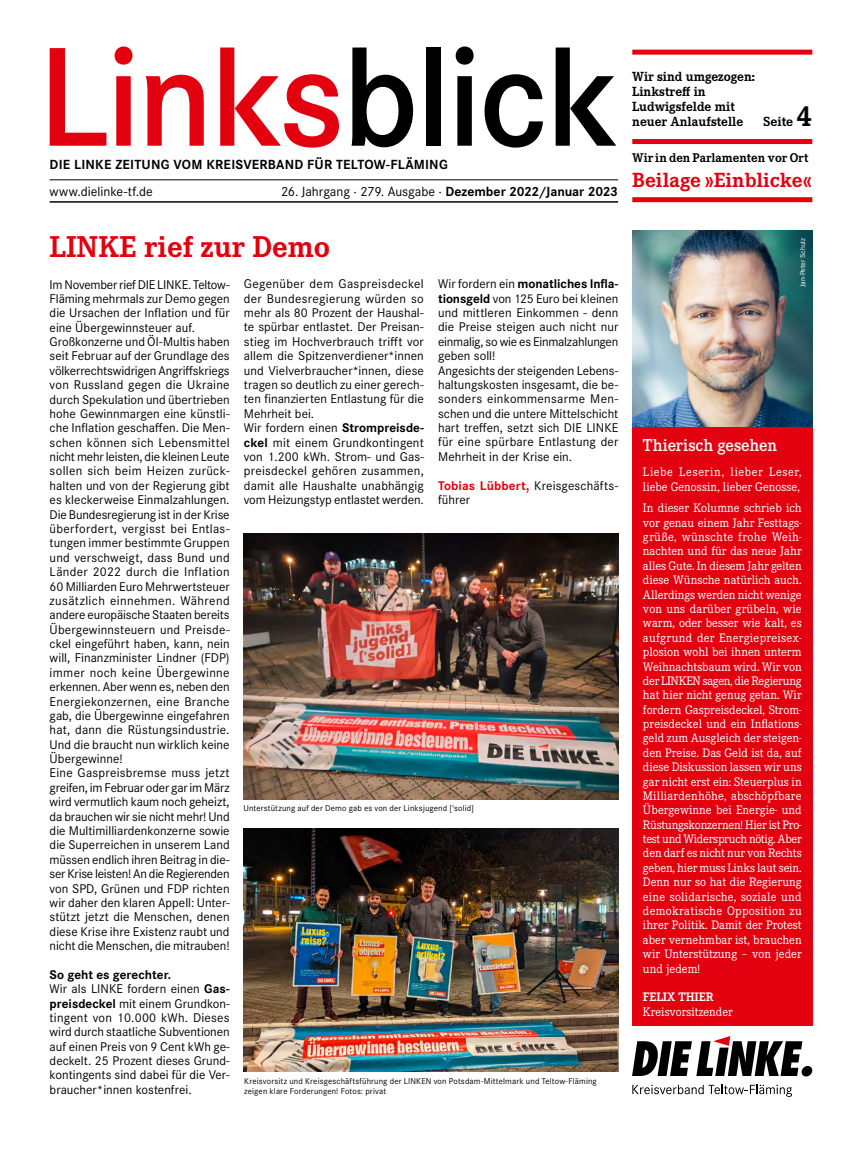
<style>
.page{position:relative;width:862px;height:1170px;background:#fff}
.page>*{position:absolute;margin:0;border:0;box-sizing:border-box;transform-origin:0 0}
.t1{font:600 146.25px "Corporate S";letter-spacing:-.025em;color:#e3000f}
.t2{font:700 31.25px "Corporate E";color:#e3000f}
.t3{font:700 21.25px "Corporate E";color:#e3000f}
.t4{font:600 17.75px "Corporate E";color:#fff}
.t5{font:700 13.75px/15px "Corporate E";color:#000}
.t6{font:13.75px "Corporate S";color:#000}
.t7{font:700 13.75px "Corporate S";letter-spacing:.015em;color:#000}
.t8{font:13.12px/14.4px "Corporate S";color:#000}
.t9{font:700 13.12px "Corporate E";color:#000}
.t10{font:12.75px/14.4px "Corporate E";color:#fff;text-align:justify}
.t11{font:12.75px/14.4px "Corporate E";letter-spacing:.02em;color:#fff}
.t12{font:700 12.75px "Corporate E";color:#fff}
.t13{font:8.75px/10px "Corporate S";letter-spacing:.02em;color:#000}
.t14{font:7.5px "Corporate S";color:#fff}
.s1{color:#000}
.s2{font-weight:700}
.s3{font-size:30px}
.s4{font-weight:700;color:#e3000f}
</style>
<div class="page">
<hr style="left:50px;top:179px;width:567px;height:1px;background:#000">
<div style="left:632px;top:197px;width:179px;height:5px;background:#e3000f"></div>
<div style="left:632px;top:50px;width:179px;height:5px;background:#e3000f"></div>
<svg style="left:632px;top:1036px;width:180px;height:40px"></svg>
<svg style="left:632px;top:1084px;width:159px;height:12px"></svg>
<hr style="left:50px;top:201px;width:567px;height:1px;background:#000">
<img style="left:632px;top:231px;width:179px;height:196px">
<div style="left:632px;top:427px;width:179px;height:599px;background:#e3000f"></div>
<div style="left:632px;top:139px;width:179px;height:5px;background:#e3000f"></div>
<img style="left:244px;top:828px;width:373px;height:243px">
<img style="left:244px;top:533px;width:373px;height:266px">
<h1 class="t1" style="left:38px;top:15px;width:582px">Links<span class="s1">blick</span></h1>
<p class="t7" style="left:50px;top:157px;width:399px">DIE LINKE ZEITUNG VOM KREISVERBAND FÜR TELTOW-FLÄMING</p>
<p class="t6" style="left:50px;top:183px;width:105px">www.dielinke-tf.de</p>
<p class="t6" style="left:281px;top:183px;width:338px">26. Jahrgang · 279. Ausgabe · <span class="s2">Dezember 2022/Januar 2023</span></p>
<p class="t5" style="left:632px;top:69px;width:124px">Wir sind umgezogen:<br>Linkstreff in<br>Ludwigsfelde mit neuer Anlaufstelle</p>
<p class="t5" style="left:763px;top:114px;width:50px">Seite <span class="s3">4</span></p>
<p class="t9" style="left:632px;top:150px;width:177px">Wir in den Parlamenten vor Ort</p>
<h3 class="t3" style="left:632px;top:168px;width:181px">Beilage »Einblicke«</h3>
<h2 class="t2" style="left:50px;top:229px;width:282px">LINKE rief zur Demo</h2>
<p class="t14" style="left:798px;top:287px;width:50px;rotate:-90deg">Jan-Peter Schulz</p>
<p class="t8" style="left:244px;top:277px;width:181px">Gegenüber dem Gaspreisdeckel der Bundesregierung würden so mehr als 80 Prozent der Haushal&shy;te spürbar entlastet. Der Preisan&shy;stieg im Hochverbrauch trifft vor allem die Spitzenverdiener*innen und Vielverbraucher*innen, diese tragen so deutlich zu einer gerech&shy;ten finanzierten Entlastung für die<br>Mehrheit bei.<br>Wir fordern einen <span class="s2">Strompreisde&shy;ckel</span> mit einem Grundkontingent von 1.200 kWh. Strom- und Gas&shy;preisdeckel gehören zusammen, damit alle Haushalte unabhängig vom Heizungstyp entlastet werden.</p>
<p class="t8" style="left:438px;top:277px;width:182px">Wir fordern ein <span class="s2">monatliches Infla&shy;tionsgeld</span> von 125 Euro bei kleinen und mittleren Einkommen - denn die Preise steigen auch nicht nur einmalig, so wie es Einmalzahlungen geben soll!<br>Angesichts der steigenden Lebens&shy;haltungskosten insgesamt, die be&shy;sonders einkommensarme Men&shy;schen und die untere Mittelschicht hart treffen, setzt sich DIE LINKE für eine spürbare Entlastung der<br>Mehrheit in der Krise ein.</p>
<p class="t8" style="left:50px;top:277px;width:181px">Im November rief DIE LINKE. Teltow-Fläming mehrmals zur Demo gegen die Ursachen der Inflation und für eine Übergewinnsteuer auf.<br>Großkonzerne und Öl-Multis haben seit Februar auf der Grundlage des völkerrechtswidrigen Angriffskriegs von Russland gegen die Ukraine durch Spekulation und übertrieben hohe Gewinnmargen eine künstli&shy;che Inflation geschaffen. Die Men&shy;schen können sich Lebensmittel nicht mehr leisten, die kleinen Leute sollen sich beim Heizen zurück&shy;halten und von der Regierung gibt es kleckerweise Einmalzahlungen.<br>Die Bundesregierung ist in der Krise überfordert, vergisst bei Entlas&shy;tungen immer bestimmte Gruppen und verschweigt, dass Bund und Länder 2022 durch die Inflation 60 Milliarden Euro Mehrwertsteuer zusätzlich einnehmen. Während andere europäische Staaten bereits Übergewinnsteuern und Preisde&shy;ckel eingeführt haben, kann, nein will, Finanzminister Lindner (FDP) immer noch keine Übergewinne erkennen. Aber wenn es, neben den Energiekonzernen, eine Branche gab, die Übergewinne eingefahren hat, dann die Rüstungsindustrie.<br>Und die braucht nun wirklich keine Übergewinne!<br>Eine Gaspreisbremse muss jetzt greifen, im Februar oder gar im März wird vermutlich kaum noch geheizt, da brauchen wir sie nicht mehr! Und die Multimilliardenkonzerne sowie die Superreichen in unserem Land müssen endlich ihren Beitrag in die&shy;ser Krise leisten! An die Regierenden von SPD, Grünen und FDP richten wir daher den klaren Appell: Unter&shy;stützt jetzt die Menschen, denen diese Krise ihre Existenz raubt und nicht die Menschen, die mitrauben!</p>
<p class="t8" style="left:50px;top:967px;width:181px"><span class="s2">So geht es gerechter.<br></span>Wir als LINKE fordern einen <span class="s2">Gas&shy;preisdeckel</span> mit einem Grundkon&shy;tingent von 10.000 kWh. Dieses wird durch staatliche Subventionen auf einen Preis von 9 Cent kWh ge&shy;deckelt. 25 Prozent dieses Grund&shy;kontingents sind dabei für die Ver&shy;braucher*innen kostenfrei.</p>
<h3 class="t4" style="left:642px;top:435px;width:136px">Thierisch gesehen</h3>
<p class="t11" style="left:642px;top:465px;width:160px">Liebe Leserin, lieber Leser, liebe Genossin, lieber Genosse,</p>
<p class="t10" style="left:642px;top:501px;width:160px">In dieser Kolumne schrieb ich vor genau einem Jahr Festtags&shy;grüße, wünschte frohe Weih&shy;nachten und für das neue Jahr alles Gute. In diesem Jahr gelten diese Wünsche natürlich auch.<br>Allerdings werden nicht wenige von uns darüber grübeln, wie warm, oder besser wie kalt, es aufgrund der Energiepreisex&shy;plosion wohl bei ihnen unterm Weihnachtsbaum wird. Wir von der LINKEN sagen, die Regierung hat hier nicht genug getan. Wir fordern Gaspreisdeckel, Strom&shy;preisdeckel und ein Inflations&shy;geld zum Ausgleich der steigen&shy;den Preise. Das Geld ist da, auf diese Diskussion lassen wir uns gar nicht erst ein: Steuerplus in Milliardenhöhe, abschöpfbare Übergewinne bei Energie- und Rüstungskonzernen! Hier ist Pro&shy;test und Widerspruch nötig. Aber den darf es nicht nur von Rechts geben, hier muss Links laut sein.<br>Denn nur so hat die Regierung eine solidarische, soziale und demokratische Opposition zu ihrer Politik. Damit der Protest aber vernehmbar ist, brauchen wir Unterstützung – von jeder und jedem!</p>
<p class="t12" style="left:642px;top:989px;width:72px">FELIX THIER</p>
<p class="t10" style="left:642px;top:1004px;width:91px">Kreisvorsitzender</p>
<p class="t8" style="left:438px;top:478px;width:182px"><span class="s4">Tobias Lübbert,</span> Kreisgeschäfts&shy;führer</p>
<p class="t13" style="left:243px;top:802px;width:232px">Unterstützung auf der Demo gab es von der Linksjugend ['solid]</p>
<p class="t13" style="left:244px;top:1075px;width:354px">Kreisvorsitz und Kreisgeschäftsführung der LINKEN von Potsdam-Mittelmark und Teltow-Fläming zeigen klare Forderungen! Fotos: privat</p>
</div>
